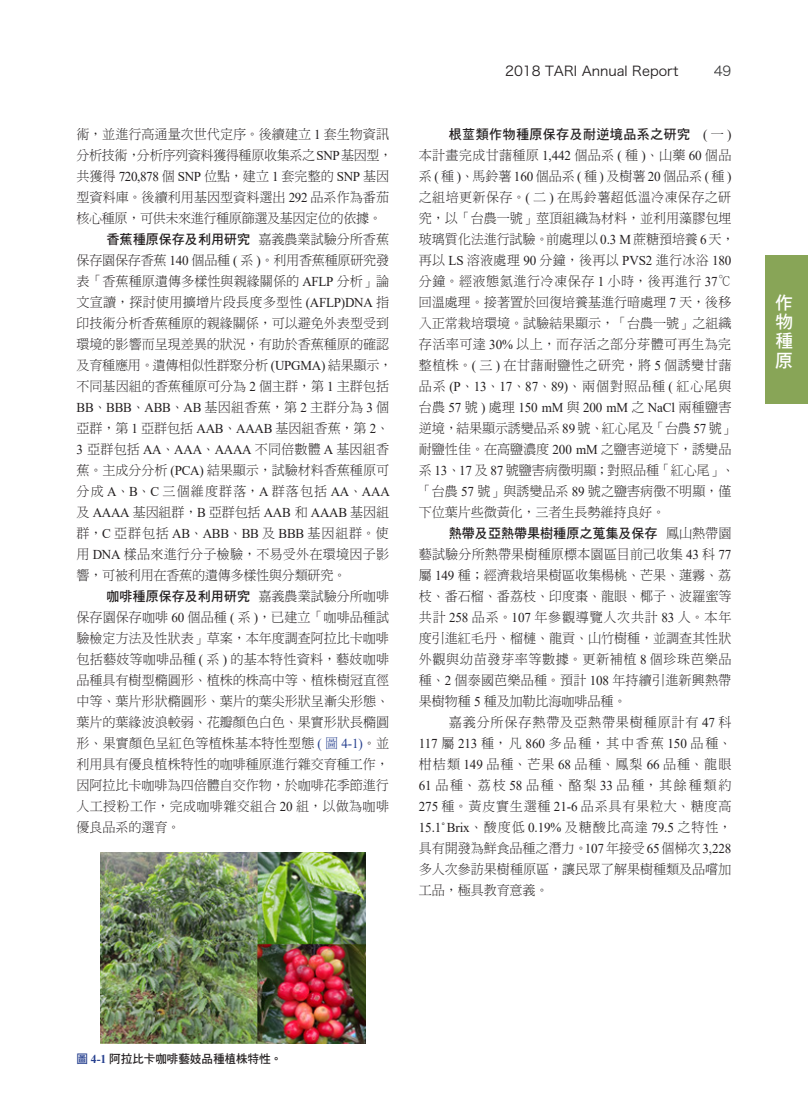
<style>
.page{position:relative;width:808px;height:1110px;background:#fff}
.page>*{position:absolute;margin:0;border:0;box-sizing:border-box;transform-origin:0 0}
.t1{font:18px/19.4px "DF Hei Std W7";color:#fff;text-align:justify}
.t2{font:13.5px/21px "DF Ming Std W3";letter-spacing:-.005em;color:#231f20}
.t3{font:13.5px "Hiragino Sans GB W3";color:#231f20}
.t4{font:13.5px "Hiragino Sans GB W3";color:#3e3e3f}
.t5{font:12px "DF Hei Std W7";letter-spacing:-.01em;color:#231f20}
.s1{font-family:"Times New Roman"}
.s2{font-family:"DF Hei Std W7"}
.s3{font-family:"Times New Roman";color:#253f8e}
.s4{color:#253f8e}
.s5{font-family:"Times New Roman";font-weight:700;color:#253f8e}
</style>
<div class="page">
<div style="left:766px;top:255px;width:42px;height:149px;background:#88a557"></div>
<img style="left:101px;top:853px;width:264px;height:191px">
<p class="t2" style="left:77px;top:124px;width:317px">術，並進行高通量次世代定序。後續建立 <span class="s1">1</span> 套生物資訊分析技術，分析序列資料獲得種原收集系之<span class="s1">SNP</span>基因型，共獲得 <span class="s1">720,878</span> 個 <span class="s1">SNP</span> 位點，建立 <span class="s1">1</span> 套完整的 <span class="s1">SNP</span> 基因型資料庫。後續利用基因型資料選出 <span class="s1">292</span> 品系作為番茄核心種原，可供未來進行種原篩選及基因定位的依據。</p>
<p class="t2" style="left:77px;top:229px;width:317px;text-indent:30px"><span class="s2">香蕉種原保存及利用研究</span> 嘉義農業試驗分所香蕉保存園保存香蕉 <span class="s1">140</span> 個品種 <span class="s1">(</span> 系 <span class="s1">)</span>。利用香蕉種原研究發表「香蕉種原遺傳多樣性與親緣關係的 <span class="s1">AFLP</span> 分析」論文宣讀，探討使用擴增片段長度多型性 <span class="s1">(AFLP)DNA</span> 指印技術分析香蕉種原的親緣關係，可以避免外表型受到環境的影響而呈現差異的狀況，有助於香蕉種原的確認及育種應用。遺傳相似性群聚分析 <span class="s1">(UPGMA)</span> 結果顯示，不同基因組的香蕉種原可分為 <span class="s1">2</span> 個主群，第 <span class="s1">1</span> 主群包括<br><span class="s1">BB</span>、<span class="s1">BBB</span>、<span class="s1">ABB</span>、<span class="s1">AB</span> 基因組香蕉，第 <span class="s1">2</span> 主群分為 <span class="s1">3</span> 個亞群，第 <span class="s1">1</span> 亞群包括 <span class="s1">AAB</span>、<span class="s1">AAAB</span> 基因組香蕉，第 <span class="s1">2</span>、<br><span class="s1">3</span> 亞群包括 <span class="s1">AA</span>、<span class="s1">AAA</span>、<span class="s1">AAAA</span> 不同倍數體 <span class="s1">A</span> 基因組香蕉。主成分分析 <span class="s1">(PCA)</span> 結果顯示，試驗材料香蕉種原可分成 <span class="s1">A</span>、<span class="s1">B</span>、<span class="s1">C</span> 三個維度群落，<span class="s1">A</span> 群落包括 <span class="s1">AA</span>、<span class="s1">AAA</span>及 <span class="s1">AAAA</span> 基因組群，<span class="s1">B</span> 亞群包括 <span class="s1">AAB</span> 和 <span class="s1">AAAB</span> 基因組群，<span class="s1">C</span> 亞群包括 <span class="s1">AB</span>、<span class="s1">ABB</span>、<span class="s1">BB</span> 及 <span class="s1">BBB</span> 基因組群。使用 <span class="s1">DNA</span> 樣品來進行分子檢驗，不易受外在環境因子影響，可被利用在香蕉的遺傳多樣性與分類研究。</p>
<p class="t2" style="left:77px;top:586px;width:314px;text-align:justify;text-indent:30px"><span class="s2">咖啡種原保存及利用研究</span> 嘉義農業試驗分所咖啡保存園保存咖啡 <span class="s1">60</span> 個品種 <span class="s1">(</span> 系 <span class="s1">)</span>，已建立「咖啡品種試驗檢定方法及性狀表」草案，本年度調查阿拉比卡咖啡包括藝妓等咖啡品種 <span class="s1">(</span> 系 <span class="s1">)</span> 的基本特性資料，藝妓咖啡品種具有樹型橢圓形、植株的株高中等、植株樹冠直徑中等、葉片形狀橢圓形、葉片的葉尖形狀呈漸尖形態、葉片的葉緣波浪較弱、花瓣顏色白色、果實形狀長橢圓形、果實顏色呈紅色等植株基本特性型態 <span class="s3">(</span> <span class="s4">圖</span> <span class="s3">4-1)</span>。並利用具有優良植株特性的咖啡種原進行雜交育種工作，因阿拉比卡咖啡為四倍體自交作物，於咖啡花季節進行人工授粉工作，完成咖啡雜交組合 <span class="s1">20</span> 組，以做為咖啡優良品系的選育。</p>
<p class="t3" style="left:505px;top:62px;width:175px">2018 TARI Annual Report</p>
<p class="t4" style="left:714px;top:62px;width:19px">49</p>
<p class="t2" style="left:419px;top:124px;width:317px;text-indent:30px"><span class="s2">根莖類作物種原保存及耐逆境品系之研究</span> <span class="s1">(</span> 一 <span class="s1">)</span>本計畫完成甘藷種原 <span class="s1">1,442</span> 個品系 <span class="s1">(</span> 種 <span class="s1">)</span>、山藥 <span class="s1">60</span> 個品系<span class="s1">(</span>種<span class="s1">)</span>、馬鈴薯<span class="s1">160</span>個品系<span class="s1">(</span>種<span class="s1">)</span>及樹薯<span class="s1">20</span>個品系<span class="s1">(</span>種<span class="s1">)</span>之組培更新保存。<span class="s1">(</span> 二 <span class="s1">)</span> 在馬鈴薯超低溫冷凍保存之研究，以「台農一號」莖頂組織為材料，並利用藻膠包埋玻璃質化法進行試驗。前處理以 <span class="s1">0.3 M</span> 蔗糖預培養 <span class="s1">6</span> 天，再以 <span class="s1">LS</span> 溶液處理 <span class="s1">90</span> 分鐘，後再以 <span class="s1">PVS2</span> 進行冰浴 <span class="s1">180</span>分鐘。經液態氮進行冷凍保存 <span class="s1">1</span> 小時，後再進行 <span class="s1">37</span>℃回溫處理。接著置於回復培養基進行暗處理 <span class="s1">7</span> 天，後移入正常栽培環境。試驗結果顯示，「台農一號」之組織存活率可達 <span class="s1">30%</span> 以上，而存活之部分芽體可再生為完整植株。<span class="s1">(</span> 三 <span class="s1">)</span> 在甘藷耐鹽性之研究，將 <span class="s1">5</span> 個誘變甘藷品系 <span class="s1">(P</span>、<span class="s1">13</span>、<span class="s1">17</span>、<span class="s1">87</span>、<span class="s1">89)</span>、兩個對照品種 <span class="s1">(</span> 紅心尾與台農 <span class="s1">57</span> 號 <span class="s1">)</span> 處理 <span class="s1">150 mM</span> 與 <span class="s1">200 mM</span> 之 <span class="s1">NaCl</span> 兩種鹽害逆境，結果顯示誘變品系 <span class="s1">89</span> 號、紅心尾及「台農 <span class="s1">57</span> 號」耐鹽性佳。在高鹽濃度 <span class="s1">200 mM</span> 之鹽害逆境下，誘變品系 <span class="s1">13</span>、<span class="s1">17</span> 及 <span class="s1">87</span> 號鹽害病徵明顯；對照品種「紅心尾」、「台農 <span class="s1">57</span> 號」與誘變品系 <span class="s1">89</span> 號之鹽害病徵不明顯，僅下位葉片些微黃化，三者生長勢維持良好。</p>
<p class="t2" style="left:419px;top:523px;width:314px;text-align:justify;text-indent:30px"><span class="s2">熱帶及亞熱帶果樹種原之蒐集及保存</span> 鳳山熱帶園藝試驗分所熱帶果樹種原標本園區目前己收集 <span class="s1">43</span> 科 <span class="s1">77</span>屬 <span class="s1">149</span> 種；經濟栽培果樹區收集楊桃、芒果、蓮霧、荔枝、番石榴、番荔枝、印度棗、龍眼、椰子、波羅蜜等共計 <span class="s1">258</span> 品系。<span class="s1">107</span> 年參觀導覽人次共計 <span class="s1">83</span> 人。本年度引進紅毛丹、榴槤、龍貢、山竹樹種，並調查其性狀外觀與幼苗發芽率等數據。更新補植 <span class="s1">8</span> 個珍珠芭樂品種、<span class="s1">2</span> 個泰國芭樂品種。預計 <span class="s1">108</span> 年持續引進新興熱帶果樹物種 <span class="s1">5</span> 種及加勒比海咖啡品種。</p>
<p class="t2" style="left:419px;top:712px;width:314px;text-align:justify;text-indent:30px">嘉義分所保存熱帶及亞熱帶果樹種原計有 <span class="s1">47</span> 科<span class="s1">117</span> 屬 <span class="s1">213</span> 種，凡 <span class="s1">860</span> 多品種，其中香蕉 <span class="s1">150</span> 品種、柑桔類 <span class="s1">149</span> 品種、芒果 <span class="s1">68</span> 品種、鳳梨 <span class="s1">66</span> 品種、龍眼<span class="s1">61</span> 品種、荔枝 <span class="s1">58</span> 品種、酪梨 <span class="s1">33</span> 品種，其餘種類約<span class="s1">275</span> 種。黃皮實生選種 <span class="s1">21-6</span> 品系具有果粒大、糖度高<span class="s1">15.1˚Brix</span>、酸度低 <span class="s1">0.19%</span> 及糖酸比高達 <span class="s1">79.5</span> 之特性，具有開發為鮮食品種之潛力。<span class="s1">107</span>年接受<span class="s1">65</span>個梯次<span class="s1">3,228</span>多人次參訪果樹種原區，讓民眾了解果樹種類及品嚐加工品，極具教育意義。</p>
<h1 class="t1" style="left:775px;top:292px;width:19px">作物種原</h1>
<p class="t5" style="left:77px;top:1052px;width:207px"><span class="s4">圖</span> <span class="s5">4-1</span> 阿拉比卡咖啡藝妓品種植株特性。</p>
</div>
